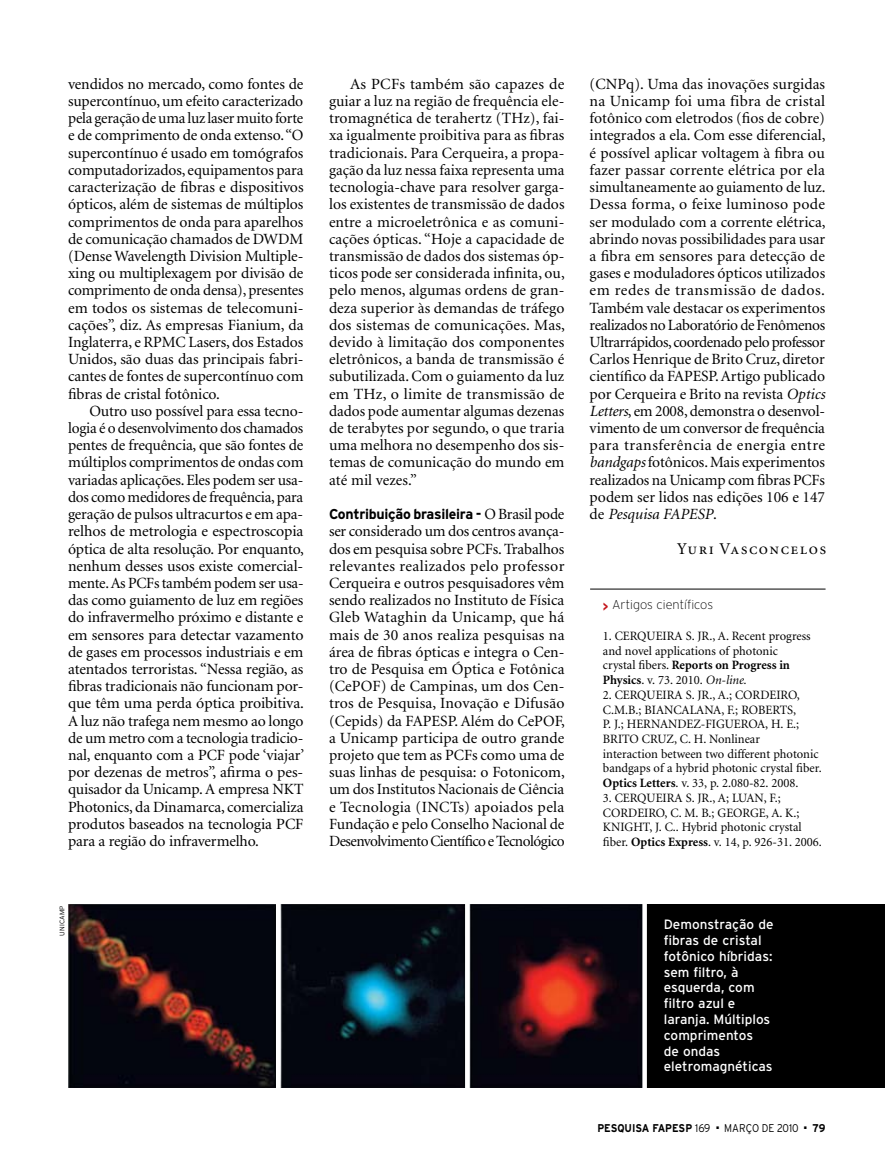
<style>
.page{position:relative;width:885px;height:1170px;background:#fff}
.page>*{position:absolute;margin:0;border:0;box-sizing:border-box;transform-origin:0 0}
.t1{font:16.5px "Minion Regular SC";letter-spacing:.09em;color:#000}
.t2{font:15.6px/17.2px "Minion";letter-spacing:-.005em;color:#000;text-align:justify}
.t3{font:700 14.25px "Interstate";letter-spacing:-.02em;color:#000}
.t4{font:13.5px/15.8px "Interstate";color:#fff}
.t5{font:12.75px/14.7px "Minion";color:#000}
.t6{font:200 12.75px "Interstate";color:#000}
.t7{font:700 11.25px "Interstate";color:#000;scale:.9 1}
.t8{font:300 11.25px "Interstate";color:#000;scale:.9 1}
.t9{font:300 6.75px "Interstate";letter-spacing:.025em;color:#000}
.s1{font-family:"Minion";font-weight:400;font-size:15.6px}
.s2{font-style:italic}
.s3{font-weight:700;color:#c4161c}
.s4{font-weight:700}
.s5{font-weight:300}
</style>
<div class="page">
<hr style="left:590px;top:588px;width:235px;height:1px;background:#000">
<div style="left:642px;top:904px;width:242px;height:183px;background:#000"></div>
<img style="left:68px;top:904px;width:574px;height:183px">
<hr style="left:276px;top:900px;width:4px;height:193px;background:#fff">
<svg style="left:465px;top:904px;width:4px;height:184px"></svg>
<svg style="left:642px;top:904px;width:4px;height:184px"></svg>
<p class="t2" style="left:68px;top:76px;width:237px">vendidos no mercado, como fontes de supercontínuo, um efeito caracterizado pela geração de uma luz laser muito forte e de comprimento de onda extenso. “O supercontínuo é usado em tomógrafos computadorizados, equipamentos para caracterização de fibras e dispositivos ópticos, além de sistemas de múltiplos comprimentos de onda para aparelhos de comunicação chamados de DWDM (Dense Wavelength Division Multiple&shy;xing ou multiplexagem por divisão de comprimento de onda densa), presentes em todos os sistemas de telecomuni&shy;cações”, diz. As empresas Fianium, da Inglaterra, e RPMC Lasers, dos Estados Unidos, são duas das principais fabri&shy;cantes de fontes de supercontínuo com fibras de cristal fotônico.</p>
<p class="t2" style="left:68px;top:403px;width:237px;text-indent:21px">Outro uso possível para essa tecno&shy;logia é o desenvolvimento dos chamados pentes de frequência, que são fontes de múltiplos comprimentos de ondas com variadas aplicações. Eles podem ser usa&shy;dos como medidores de frequência, para geração de pulsos ultracurtos e em apa&shy;relhos de metrologia e espectroscopia óptica de alta resolução. Por enquanto, nenhum desses usos existe comercial&shy;mente. As PCFs também podem ser usa&shy;das como guiamento de luz em regiões do infravermelho próximo e distante e em sensores para detectar vazamento de gases em processos industriais e em atentados terroristas. “Nessa região, as fibras tradicionais não funcionam por&shy;que têm uma perda óptica proibitiva.<br>A luz não trafega nem mesmo ao longo de um metro com a tecnologia tradicio&shy;nal, enquanto com a PCF pode ‘viajar’ por dezenas de metros”, afirma o pes&shy;quisador da Unicamp. A empresa NKT Photonics, da Dinamarca, comercializa produtos baseados na tecnologia PCF para a região do infravermelho.</p>
<p class="t9" style="left:58px;top:935px;width:31px;rotate:-90deg">UNICAMP</p>
<p class="t2" style="left:329px;top:76px;width:237px;text-indent:21px">As PCFs também são capazes de guiar a luz na região de frequência ele&shy;tromagnética de terahertz (THz), fai&shy;xa igualmente proibitiva para as fibras tradicionais. Para Cerqueira, a propa&shy;gação da luz nessa faixa representa uma tecnologia-chave para resolver garga&shy;los existentes de transmissão de dados entre a microeletrônica e as comuni&shy;cações ópticas. “Hoje a capacidade de transmissão de dados dos sistemas óp&shy;ticos pode ser considerada infinita, ou, pelo menos, algumas ordens de gran&shy;deza superior às demandas de tráfego dos sistemas de comunicações. Mas, devido à limitação dos componentes eletrônicos, a banda de transmissão é subutilizada. Com o guiamento da luz em THz, o limite de transmissão de dados pode aumentar algumas dezenas de terabytes por segundo, o que traria uma melhora no desempenho dos sis&shy;temas de comunicação do mundo em até mil vezes.”</p>
<p class="t3" style="left:329px;top:506px;width:237px">Contribuição brasileira - <span class="s1">O Brasil pode</span></p>
<p class="t2" style="left:329px;top:523px;width:237px">ser considerado um dos centros avança&shy;dos em pesquisa sobre PCFs. Trabalhos relevantes realizados pelo professor Cerqueira e outros pesquisadores vêm sendo realizados no Instituto de Física Gleb Wataghin da Unicamp, que há mais de 30 anos realiza pesquisas na área de fibras ópticas e integra o Cen&shy;tro de Pesquisa em Óptica e Fotônica (CePOF) de Campinas, um dos Cen&shy;tros de Pesquisa, Inovação e Difusão (Cepids) da FAPESP. Além do CePOF, a Unicamp participa de outro grande projeto que tem as PCFs como uma de suas linhas de pesquisa: o Fotonicom, um dos Institutos Nacionais de Ciência e Tecnologia (INCTs) apoiados pela Fundação e pelo Conselho Nacional de Desenvolvimento Científico e Tecnológico</p>
<p class="t2" style="left:589px;top:76px;width:237px">(CNPq). Uma das inovações surgidas na Unicamp foi uma fibra de cristal fotônico com eletrodos (fios de cobre) integrados a ela. Com esse diferencial, é possível aplicar voltagem à fibra ou fazer passar corrente elétrica por ela simultaneamente ao guiamento de luz.<br>Dessa forma, o feixe luminoso pode ser modulado com a corrente elétrica, abrindo novas possibilidades para usar a fibra em sensores para detecção de gases e moduladores ópticos utilizados em redes de transmissão de dados.<br>Também vale destacar os experimentos realizados no Laboratório de Fenômenos Ultrarrápidos, coordenado pelo professor Carlos Henrique de Brito Cruz, diretor científico da FAPESP. Artigo publicado por Cerqueira e Brito na revista <span class="s2">Optics Letters</span>, em 2008, demonstra o desenvol&shy;vimento de um conversor de frequência para transferência de energia entre <span class="s2">bandgaps</span> fotônicos. Mais experimentos realizados na Unicamp com fibras PCFs podem ser lidos nas edições 106 e 147 de <span class="s2">Pesquisa FAPESP</span>.</p>
<p class="t1" style="left:677px;top:540px;width:150px">Yuri Vasconcelos</p>
<p class="t6" style="left:602px;top:597px;width:112px"><span class="s3">&gt;</span> Artigos científicos</p>
<p class="t5" style="left:602px;top:629px;width:209px">1. CERQUEIRA S. JR., A. Recent progress and novel applications of photonic crystal fibers. <span class="s4">Reports on Progress in Physics</span>. v. 73. 2010. <span class="s2">On-line.</span></p>
<p class="t5" style="left:602px;top:687px;width:220px">2. CERQUEIRA S. JR., A.; CORDEIRO, C.M.B.; BIANCALANA, F.; ROBERTS,<br>P. J.; HERNANDEZ-FIGUEROA, H. E.; BRITO CRUZ, C. H. Nonlinear<br>interaction between two different photonic bandgaps of a hybrid photonic crystal fiber.<br><span class="s4">Optics Letters</span>. v. 33, p. 2.080-82. 2008.</p>
<p class="t5" style="left:602px;top:790px;width:220px">3. CERQUEIRA S. JR., A; LUAN, F.; CORDEIRO, C. M. B.; GEORGE, A. K.; KNIGHT, J. C.. Hybrid photonic crystal fiber. <span class="s4">Optics Express</span>. v. 14, p. 926-31. 2006.</p>
<p class="t4" style="left:663px;top:916px;width:111px">Demonstração de fibras de cristal fotônico híbridas: sem filtro, à esquerda, com filtro azul e laranja. Múltiplos comprimentos<br>de ondas eletromagnéticas</p>
<p class="t7" style="left:597px;top:1121px;width:127px">PESQUISA FAPESP <span class="s5">169</span></p>
<p class="t8" style="left:716px;top:1121px;width:93px">■ MARÇO DE 2010</p>
<p class="t7" style="left:804px;top:1121px;width:25px">■ 79</p>
</div>
